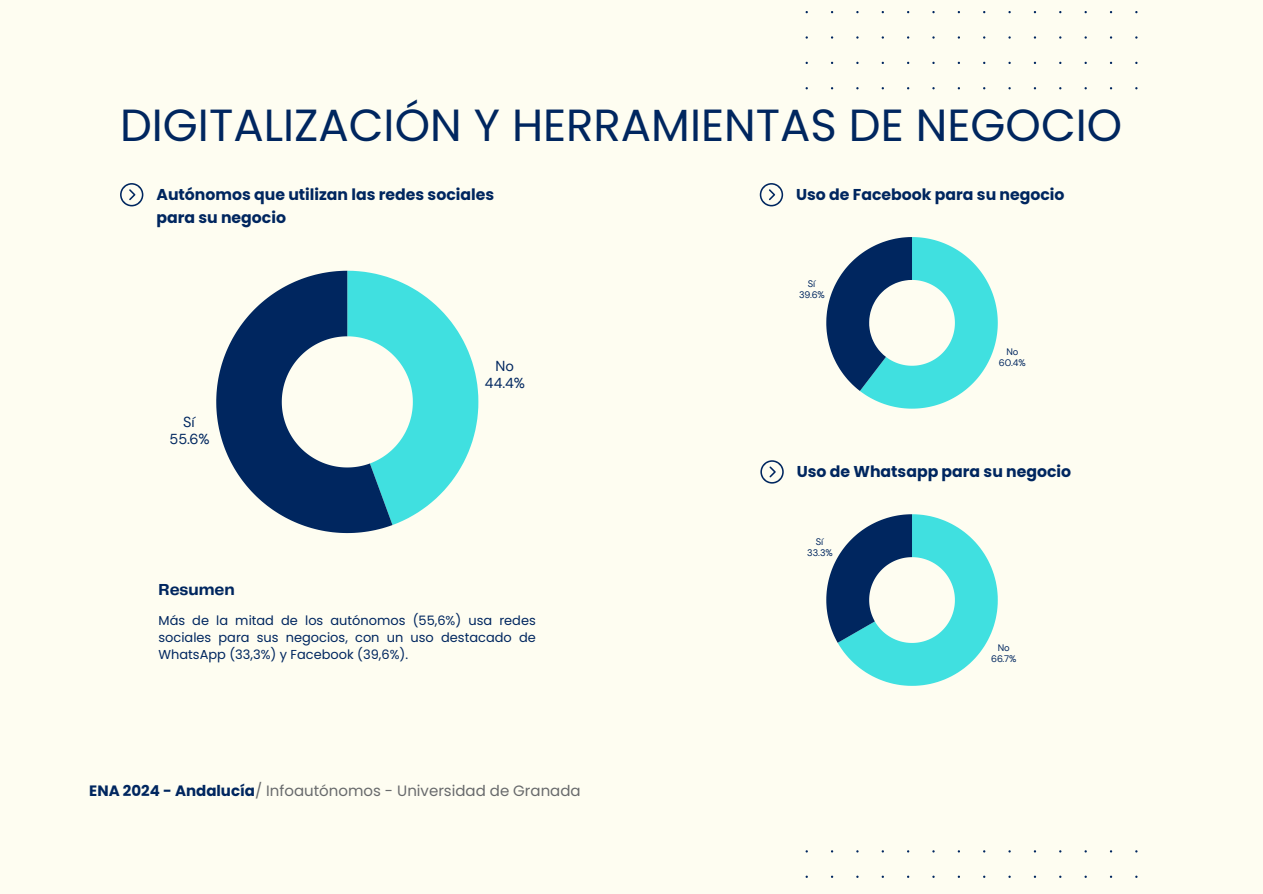
<style>
.page{position:relative;width:1263px;height:894px;background:#fff}
.page>*{position:absolute;margin:0;border:0;box-sizing:border-box;transform-origin:0 0}
.t1{font:45px "Poppins";color:#00265f}
.t2{font:700 16.5px "Telegraf";color:#00265f}
.t3{font:700 15.75px/22.5px "Poppins";color:#00265f}
.t4{font:15px "Poppins";color:#686a6c}
.t5{font:14.4px/17px "DM Sans";color:#00265f;text-align:center}
.t6{font:12.9px/17.2px "Poppins";color:#00265f;text-align:justify}
.t7{font:9.45px/11.1px "DM Sans";color:#00265f;text-align:center}
.s1{font-weight:700;color:#00265f}
</style>
<div class="page">
<div style="left:0;top:0;width:1263px;height:893px;background:#fefdf1"></div>
<svg style="left:392px;top:278px;width:86px;height:247px"></svg>
<svg style="left:216px;top:271px;width:176px;height:262px"></svg>
<svg style="left:826px;top:237px;width:172px;height:171px"></svg>
<svg style="left:826px;top:514px;width:172px;height:171px"></svg>
<svg style="left:120px;top:183px;width:23px;height:23px"></svg>
<svg style="left:760px;top:183px;width:23px;height:23px"></svg>
<svg style="left:760px;top:460px;width:24px;height:23px"></svg>
<h1 class="t1" style="left:120px;top:99px;width:1004px">DIGITALIZACIÓN Y HERRAMIENTAS DE NEGOCIO</h1>
<p class="t3" style="left:156px;top:183px;width:339px">Autónomos que utilizan las redes sociales para su negocio</p>
<p class="t3" style="left:796px;top:183px;width:270px">Uso de Facebook para su negocio</p>
<p class="t5" style="left:169px;top:413px;width:42px">Sí<br>55.6%</p>
<p class="t5" style="left:485px;top:357px;width:42px">No<br>44.4%</p>
<p class="t2" style="left:159px;top:577px;width:78px">Resumen</p>
<p class="t6" style="left:159px;top:611px;width:379px">Más de la mitad de los autónomos (55,6%) usa redes sociales para sus negocios, con un uso destacado de WhatsApp (33,3%) y Facebook (39,6%).</p>
<p class="t4" style="left:89px;top:782px;width:493px"><span class="s1">ENA 2024 - Andalucía</span>/ Infoautónomos - Universidad de Granada</p>
<p class="t7" style="left:799px;top:278px;width:27px">Sí<br>39.6%</p>
<p class="t7" style="left:999px;top:346px;width:28px">No<br>60.4%</p>
<p class="t3" style="left:797px;top:460px;width:276px">Uso de Whatsapp para su negocio</p>
<p class="t7" style="left:807px;top:535px;width:27px">Sí<br>33.3%</p>
<p class="t7" style="left:991px;top:642px;width:27px">No<br>66.7%</p>
</div>
